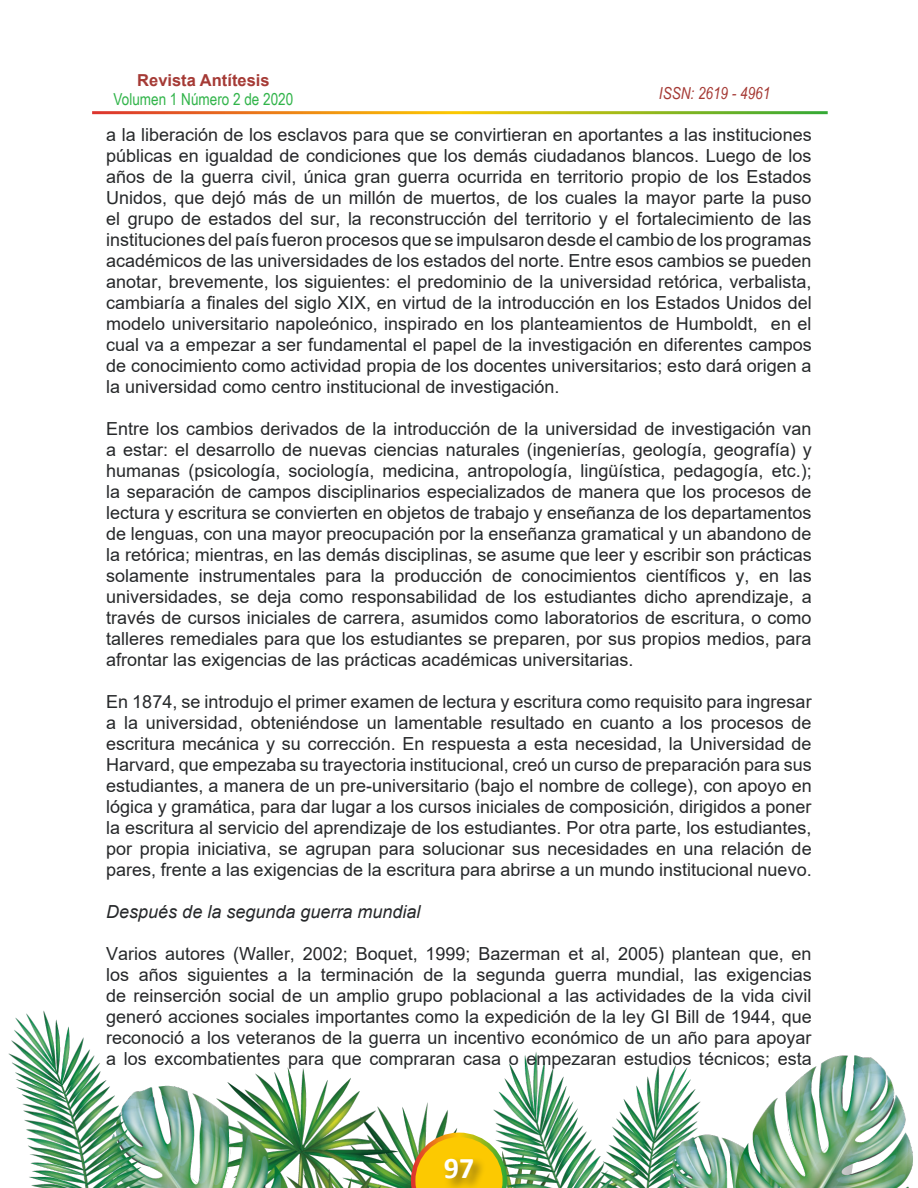
<style>
.page{position:relative;width:918px;height:1188px;background:#fff}
.page>*{position:absolute;margin:0;border:0;box-sizing:border-box;transform-origin:0 0}
.t1{font:700 30px "Calibri";color:#fff}
.t2{font:18px/21px "Arial";color:#26282a;text-align:justify}
.t3{font:italic 18px "Arial";color:#26282a}
.t4{font:16.5px "Arial Narrow";color:#31b44a}
.t5{font:700 16.5px "Arial";color:#a53a35}
.t6{font:italic 16.5px "Arial Narrow";color:#a53a35}
</style>
<div class="page">
<img style="left:8px;top:1010px;width:905px;height:178px">
<svg style="left:411px;top:1133px;width:96px;height:55px;background:#dec133"></svg>
<div style="left:443px;top:1157px;width:43px;height:31px;background:#231f20;opacity:.54"></div>
<p class="t5" style="left:137px;top:68px;width:134px">Revista Antítesis</p>
<p class="t4" style="left:114px;top:88px;width:181px">Volumen 1 Número 2 de 2020</p>
<p class="t6" style="left:659px;top:81px;width:113px">ISSN: 2619 - 4961</p>
<p class="t2" style="left:106px;top:124px;width:707px">a la liberación de los esclavos para que se convirtieran en aportantes a las instituciones públicas en igualdad de condiciones que los demás ciudadanos blancos. Luego de los años de la guerra civil, única gran guerra ocurrida en territorio propio de los Estados Unidos, que dejó más de un millón de muertos, de los cuales la mayor parte la puso el grupo de estados del sur, la reconstrucción del territorio y el fortalecimiento de las instituciones del país fueron procesos que se impulsaron desde el cambio de los programas académicos de las universidades de los estados del norte. Entre esos cambios se pueden anotar, brevemente, los siguientes: el predominio de la universidad retórica, verbalista, cambiaría a finales del siglo XIX, en virtud de la introducción en los Estados Unidos del modelo universitario napoleónico, inspirado en los planteamientos de Humboldt, en el cual va a empezar a ser fundamental el papel de la investigación en diferentes campos de conocimiento como actividad propia de los docentes universitarios; esto dará origen a la universidad como centro institucional de investigación.</p>
<p class="t2" style="left:106px;top:418px;width:707px">Entre los cambios derivados de la introducción de la universidad de investigación van a estar: el desarrollo de nuevas ciencias naturales (ingenierías, geología, geografía) y humanas (psicología, sociología, medicina, antropología, lingüística, pedagogía, etc.); la separación de campos disciplinarios especializados de manera que los procesos de lectura y escritura se convierten en objetos de trabajo y enseñanza de los departamentos de lenguas, con una mayor preocupación por la enseñanza gramatical y un abandono de la retórica; mientras, en las demás disciplinas, se asume que leer y escribir son prácticas solamente instrumentales para la producción de conocimientos científicos y, en las universidades, se deja como responsabilidad de los estudiantes dicho aprendizaje, a través de cursos iniciales de carrera, asumidos como laboratorios de escritura, o como talleres remediales para que los estudiantes se preparen, por sus propios medios, para afrontar las exigencias de las prácticas académicas universitarias.</p>
<p class="t2" style="left:106px;top:691px;width:707px">En 1874, se introdujo el primer examen de lectura y escritura como requisito para ingresar a la universidad, obteniéndose un lamentable resultado en cuanto a los procesos de escritura mecánica y su corrección. En respuesta a esta necesidad, la Universidad de Harvard, que empezaba su trayectoria institucional, creó un curso de preparación para sus estudiantes, a manera de un pre-universitario (bajo el nombre de college), con apoyo en lógica y gramática, para dar lugar a los cursos iniciales de composición, dirigidos a poner la escritura al servicio del aprendizaje de los estudiantes. Por otra parte, los estudiantes, por propia iniciativa, se agrupan para solucionar sus necesidades en una relación de pares, frente a las exigencias de la escritura para abrirse a un mundo institucional nuevo.</p>
<p class="t3" style="left:106px;top:900px;width:316px">Después de la segunda guerra mundial</p>
<p class="t2" style="left:106px;top:943px;width:707px">Varios autores (Waller, 2002; Boquet, 1999; Bazerman et al, 2005) plantean que, en los años siguientes a la terminación de la segunda guerra mundial, las exigencias de reinserción social de un amplio grupo poblacional a las actividades de la vida civil generó acciones sociales importantes como la expedición de la ley GI Bill de 1944, que reconoció a los veteranos de la guerra un incentivo económico de un año para apoyar a los excombatientes para que compraran casa o empezaran estudios técnicos; esta</p>
<h1 class="t1" style="left:444px;top:1147px;width:32px">97</h1>
</div>
